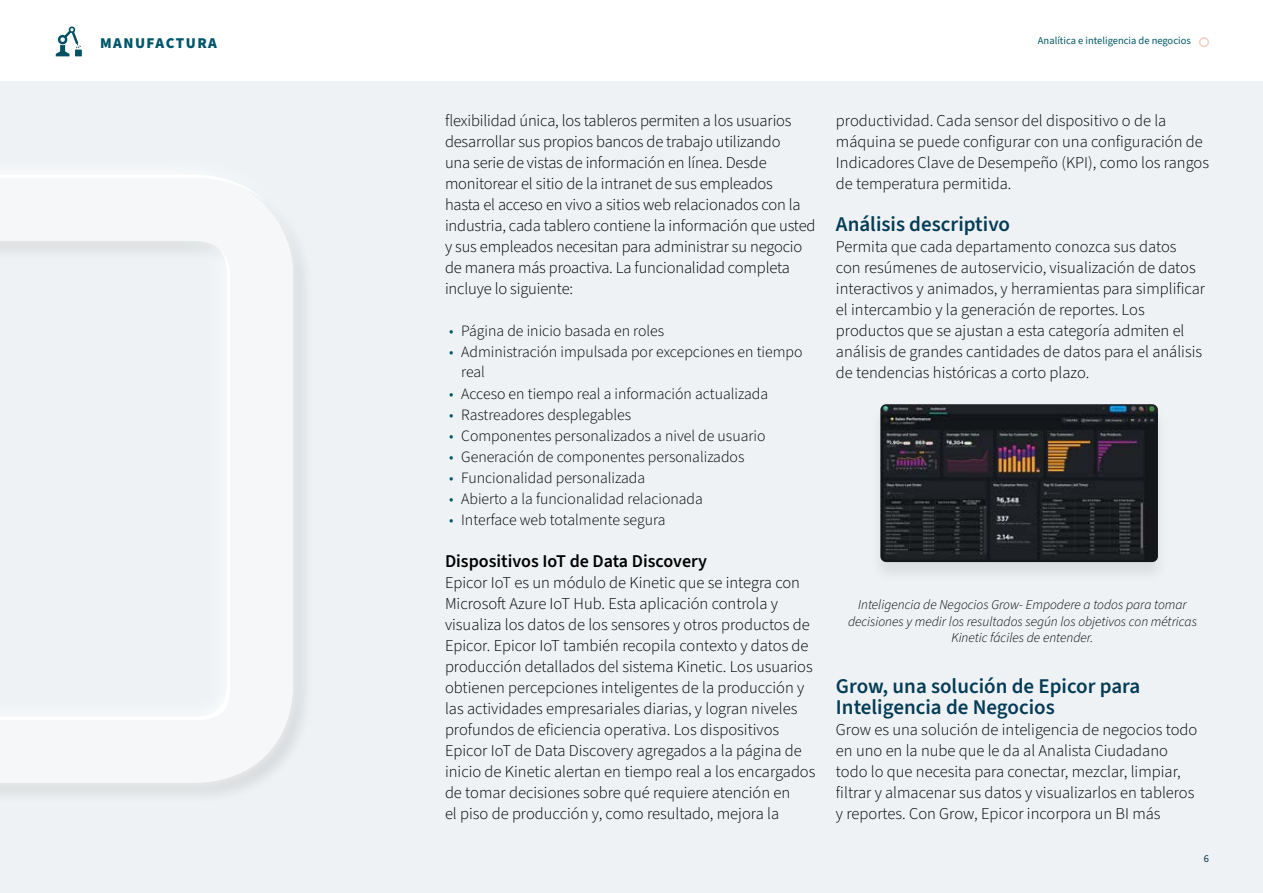
<style>
.page{position:relative;width:1263px;height:893px;background:#fff}
.page>*{position:absolute;margin:0;border:0;box-sizing:border-box;transform-origin:0 0}
.t1{font:600 21px/21px "Source Sans 3";color:#053c55}
.t2{font:600 18px "Source Sans 3";color:#000}
.Body_Copy{font:300 16.5px/21px "Source Sans 3";letter-spacing:-.01em;color:#000}
.Body_Copy_-_No_Breaks{font:300 16.5px/21px "Source Sans 3";color:#000}
.t3{font:300 15.75px/19.5px "Source Sans 3";color:#000}
.t4{font:900 15px "Source Sans 3";letter-spacing:.1em;color:#005669}
.Footnote{font:italic 300 13.5px/16.5px "Source Sans 3";color:#000;text-align:center}
.Page_number_top{font:10.5px "Source Sans 3";color:#005763}
.t5{font:10.5px "Source Sans 3";color:#002a3b}
.s1{color:#005763}
</style>
<div class="page">
<div style="left:0;top:81px;width:1263px;height:812px;background:#eef2f5"></div>
<svg style="left:56px;top:27px;width:26px;height:29px"></svg>
<div style="left:1199px;top:37px;width:10px;height:10px;border:2px solid #efd1c5;border-radius:50%"></div>
<svg style="left:0;top:202px;width:293px;height:581px"></svg>
<svg style="left:0;top:174px;width:267px;height:583px"></svg>
<img style="left:880px;top:404px;width:278px;height:158px">
<p class="t4" style="left:100px;top:33px;width:118px">MANUFACTURA</p>
<p class="Page_number_top" style="left:1038px;top:33px;width:154px">Analítica e inteligencia de negocios</p>
<p class="Body_Copy" style="left:445px;top:111px;width:372px">flexibilidad única, los tableros permiten a los usuarios desarrollar sus propios bancos de trabajo utilizando<br>una serie de vistas de información en línea. Desde monitorear el sitio de la intranet de sus empleados<br>hasta el acceso en vivo a sitios web relacionados con la industria, cada tablero contiene la información que usted y sus empleados necesitan para administrar su negocio de manera más proactiva. La funcionalidad completa incluye lo siguiente:</p>
<p class="t3" style="left:449px;top:322px;width:217px"><span class="s1">•</span> Página de inicio basada en roles</p>
<p class="t3" style="left:461px;top:343px;width:343px;text-indent:-12px"><span class="s1">•</span> Administración impulsada por excepciones en tiempo real</p>
<p class="t3" style="left:449px;top:385px;width:320px"><span class="s1">•</span> Acceso en tiempo real a información actualizada</p>
<p class="t3" style="left:449px;top:406px;width:183px"><span class="s1">•</span> Rastreadores desplegables</p>
<p class="t3" style="left:449px;top:427px;width:318px"><span class="s1">•</span> Componentes personalizados a nivel de usuario</p>
<p class="t3" style="left:449px;top:448px;width:297px"><span class="s1">•</span> Generación de componentes personalizados</p>
<p class="t3" style="left:449px;top:469px;width:197px"><span class="s1">•</span> Funcionalidad personalizada</p>
<p class="t3" style="left:449px;top:490px;width:255px"><span class="s1">•</span> Abierto a la funcionalidad relacionada</p>
<p class="t3" style="left:449px;top:511px;width:218px"><span class="s1">•</span> Interface web totalmente segura</p>
<h3 class="t2" style="left:445px;top:549px;width:264px">Dispositivos IoT de Data Discovery</h3>
<p class="Body_Copy_-_No_Breaks" style="left:445px;top:573px;width:372px">Epicor IoT es un módulo de Kinetic que se integra con Microsoft Azure IoT Hub. Esta aplicación controla y visualiza los datos de los sensores y otros productos de Epicor. Epicor IoT también recopila contexto y datos de producción detallados del sistema Kinetic. Los usuarios obtienen percepciones inteligentes de la producción y las actividades empresariales diarias, y logran niveles profundos de eficiencia operativa. Los dispositivos Epicor IoT de Data Discovery agregados a la página de inicio de Kinetic alertan en tiempo real a los encargados de tomar decisiones sobre qué requiere atención en<br>el piso de producción y, como resultado, mejora la</p>
<p class="Body_Copy_-_No_Breaks" style="left:836px;top:111px;width:374px">productividad. Cada sensor del dispositivo o de la máquina se puede configurar con una configuración de Indicadores Clave de Desempeño (KPI), como los rangos de temperatura permitida.</p>
<h2 class="t1" style="left:836px;top:214px;width:176px">Análisis descriptivo</h2>
<p class="Body_Copy" style="left:836px;top:237px;width:371px">Permita que cada departamento conozca sus datos con resúmenes de autoservicio, visualización de datos interactivos y animados, y herramientas para simplificar el intercambio y la generación de reportes. Los productos que se ajustan a esta categoría admiten el análisis de grandes cantidades de datos para el análisis de tendencias históricas a corto plazo.</p>
<p class="Footnote" style="left:848px;top:597px;width:350px">Inteligencia de Negocios Grow- Empodere a todos para tomar decisiones y medir los resultados según los objetivos con métricas<br>Kinetic fáciles de entender.</p>
<h2 class="t1" style="left:836px;top:676px;width:306px">Grow, una solución de Epicor para<br>Inteligencia de Negocios</h2>
<p class="Body_Copy" style="left:836px;top:720px;width:363px">Grow es una solución de inteligencia de negocios todo en uno en la nube que le da al Analista Ciudadano todo lo que necesita para conectar, mezclar, limpiar, filtrar y almacenar sus datos y visualizarlos en tableros y reportes. Con Grow, Epicor incorpora un BI más</p>
<p class="t5" style="left:1204px;top:852px;width:7px">6</p>
</div>
